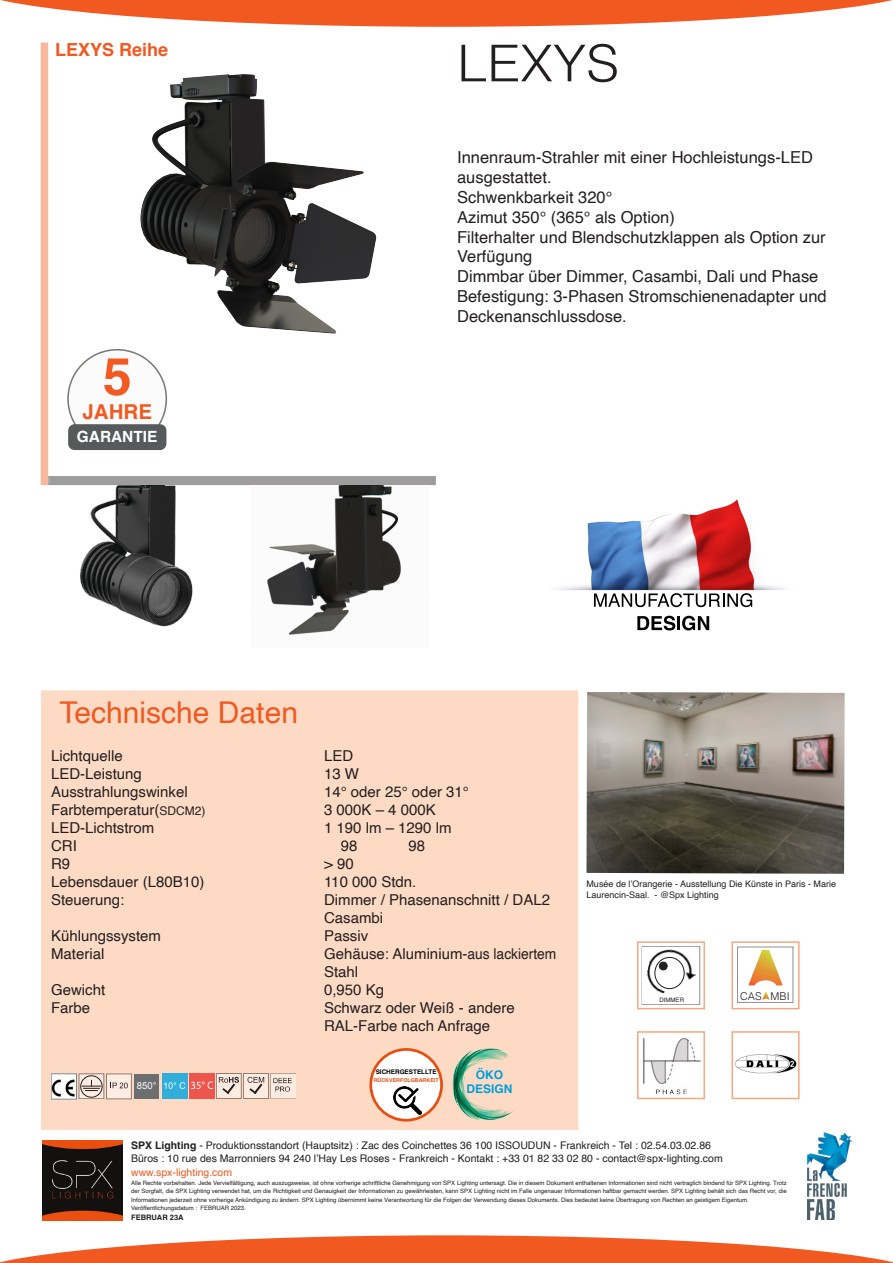
<style>
.page{position:relative;width:893px;height:1263px;background:#fff}
.page>*{position:absolute;margin:0;border:0;box-sizing:border-box;transform-origin:0 0}
.t1{font:700 51.9px "Helvetica";color:#f25a22}
._1_Titre_produit{font:300 50.7px "Helvetica";color:#231f20;scale:1.06 1}
._5_CT{font:30px "Helvetica";color:#f15921}
.t2{font:700 20.55px "Helvetica";color:#f25a22}
._2_Gamme{font:700 18px "Helvetica";color:#f15921}
._4_Texte_info{font:16.5px/19.8px "Helvetica";color:#231f20}
.t3{font:700 15.45px "Helvetica";color:#fff}
._4_Texte_info-2{font:15px/18px "Helvetica";color:#231f20}
.t4{font:700 12px/14.4px "Helvetica";color:#009edd;text-align:center}
.t5{font:300 10.8px "Helvetica";color:#231f20}
.t6{font:10.5px/13.8px "Helvetica";color:#231f20}
.t7{font:10.5px "Helvetica";color:#f15921}
.t8{font:9.6px "Arial";color:#fff}
.t9{font:9px/10.8px "Helvetica";color:#231f20}
.t10{font:700 7.5px "Helvetica";color:#231f20}
.t11{font:700 6.3px "Helvetica";color:#000}
.t12{font:6.15px "Helvetica";color:#231f20}
.t13{font:6px/8.4px "Helvetica";color:#231f20}
.t14{font:700 5.4px "Helvetica";color:#e84e0f}
.s1{font-size:12px}
.s2{font-weight:700}
</style>
<div class="page">
<img style="left:43px;top:1141px;width:80px;height:79px">
<svg style="left:0;top:0;width:893px;height:27px"></svg>
<svg style="left:0;top:1235px;width:893px;height:28px"></svg>
<img style="left:808px;top:1132px;width:43px;height:87px">
<img style="left:586px;top:692px;width:259px;height:182px">
<img style="left:643px;top:946px;width:57px;height:56px">
<div style="left:637px;top:941px;width:68px;height:68px;border:2px solid #f8a87e"></div>
<img style="left:743px;top:946px;width:45px;height:40px">
<svg style="left:762px;top:992px;width:8px;height:8px"></svg>
<div style="left:731px;top:941px;width:69px;height:68px;border:2px solid #f8a87e"></div>
<img style="left:643px;top:1038px;width:58px;height:57px">
<div style="left:637px;top:1031px;width:68px;height:68px;border:2px solid #f8a87e"></div>
<div style="left:731px;top:1031px;width:69px;height:68px;border:2px solid #f8a87e"></div>
<img style="left:80px;top:486px;width:113px;height:141px">
<img style="left:735px;top:1054px;width:62px;height:19px">
<div style="left:41px;top:43px;width:7px;height:442px;background:#f8b69d"></div>
<img style="left:556px;top:499px;width:229px;height:92px">
<svg style="left:594px;top:593px;width:158px;height:14px"></svg>
<svg style="left:637px;top:616px;width:38px;height:14px"></svg>
<hr style="left:677px;top:616px;width:3px;height:14px;background:#000">
<svg style="left:682px;top:616px;width:27px;height:14px"></svg>
<img style="left:98px;top:74px;width:279px;height:279px">
<div style="left:68px;top:350px;width:98px;height:98px;background:#fbfbfc;border-radius:50%"></div>
<div style="left:67px;top:349px;width:100px;height:100px;border:2px solid #797d75;border-radius:50%"></div>
<div style="left:68px;top:424px;width:98px;height:26px;background:#575a5b;border-radius:6px"></div>
<div style="left:42px;top:691px;width:536px;height:438px;background:#fddac4"></div>
<div style="left:41px;top:690px;width:537px;height:440px;border:2px solid #fddac4"></div>
<svg style="left:452px;top:1049px;width:62px;height:72px"></svg>
<svg style="left:369px;top:1048px;width:74px;height:73px"></svg>
<div style="left:372px;top:1051px;width:68px;height:68px;background:#fff;border-radius:50%"></div>
<img style="left:393px;top:1086px;width:28px;height:28px">
<div style="left:134px;top:1074px;width:25px;height:24px;background:#6d6e6f"></div>
<img style="left:53px;top:1076px;width:22px;height:21px">
<svg style="left:81px;top:1075px;width:21px;height:22px"></svg>
<div style="left:80px;top:1075px;width:22px;height:22px;border:1px solid #231f20;border-radius:50%"></div>
<svg style="left:82px;top:1080px;width:19px;height:11px"></svg>
<div style="left:106px;top:1074px;width:25px;height:25px;background:#fdece1"></div>
<svg style="left:112px;top:1082px;width:16px;height:6px"></svg>
<div style="left:162px;top:1073px;width:25px;height:26px;background:#32aeda"></div>
<svg style="left:164px;top:1082px;width:21px;height:7px"></svg>
<div style="left:189px;top:1073px;width:25px;height:26px;background:#ee564d"></div>
<svg style="left:191px;top:1081px;width:22px;height:8px"></svg>
<div style="left:216px;top:1073px;width:25px;height:25px;background:#fdece1"></div>
<svg style="left:219px;top:1077px;width:20px;height:17px"></svg>
<div style="left:243px;top:1073px;width:25px;height:25px;background:#fdece1"></div>
<svg style="left:247px;top:1077px;width:17px;height:17px"></svg>
<img style="left:270px;top:1073px;width:26px;height:25px">
<svg style="left:47px;top:475px;width:389px;height:11px;background:#a9a8a8"></svg>
<img style="left:252px;top:485px;width:176px;height:150px">
<p class="_2_Gamme" style="left:55px;top:39px;width:115px">LEXYS Reihe</p>
<p class="t1" style="left:103px;top:335px;width:30px">5</p>
<p class="t2" style="left:82px;top:396px;width:71px">JAHRE</p>
<p class="t3" style="left:77px;top:424px;width:82px">GARANTIE</p>
<p class="_1_Titre_produit" style="left:457px;top:20px;width:154px">LEXYS</p>
<p class="_4_Texte_info" style="left:457px;top:148px;width:357px">Innenraum-Strahler mit einer Hochleistungs-LED ausgestattet.</p>
<p class="_4_Texte_info" style="left:457px;top:188px;width:157px">Schwenkbarkeit 320°</p>
<p class="_4_Texte_info" style="left:457px;top:208px;width:219px">Azimut 350° (365° als Option)</p>
<p class="_4_Texte_info" style="left:457px;top:227px;width:370px">Filterhalter und Blendschutzklappen als Option zur<br>Verfügung</p>
<p class="_4_Texte_info" style="left:457px;top:267px;width:363px">Dimmbar über Dimmer, Casambi, Dali und Phase</p>
<p class="_4_Texte_info" style="left:457px;top:287px;width:371px">Befestigung: 3-Phasen Stromschienenadapter und<br>Deckenanschlussdose.</p>
<p class="_5_CT" style="left:60px;top:689px;width:240px">Technische Daten</p>
<p class="_4_Texte_info-2" style="left:51px;top:747px;width:73px">Lichtquelle</p>
<p class="_4_Texte_info-2" style="left:324px;top:747px;width:31px">LED</p>
<p class="_4_Texte_info-2" style="left:51px;top:765px;width:92px">LED-Leistung</p>
<p class="_4_Texte_info-2" style="left:324px;top:765px;width:37px">13 W</p>
<p class="_4_Texte_info-2" style="left:51px;top:783px;width:138px">Ausstrahlungswinkel</p>
<p class="_4_Texte_info-2" style="left:324px;top:783px;width:146px">14° oder 25° oder 31°</p>
<p class="_4_Texte_info-2" style="left:51px;top:801px;width:156px">Farbtemperatur(<span class="s1">SDCM2)</span></p>
<p class="_4_Texte_info-2" style="left:324px;top:801px;width:113px">3 000K – 4 000K</p>
<p class="_4_Texte_info-2" style="left:51px;top:819px;width:105px">LED-Lichtstrom</p>
<p class="_4_Texte_info-2" style="left:324px;top:819px;width:129px">1 190 lm – 1290 lm</p>
<p class="_4_Texte_info-2" style="left:51px;top:837px;width:27px">CRI</p>
<p class="_4_Texte_info-2" style="left:341px;top:837px;width:18px">98</p>
<p class="_4_Texte_info-2" style="left:408px;top:837px;width:18px">98</p>
<p class="_4_Texte_info-2" style="left:51px;top:855px;width:21px">R9</p>
<p class="_4_Texte_info-2" style="left:324px;top:855px;width:31px">&gt; 90</p>
<p class="_4_Texte_info-2" style="left:51px;top:873px;width:155px">Lebensdauer (L80B10)</p>
<p class="_4_Texte_info-2" style="left:324px;top:873px;width:94px">110 000 Stdn.</p>
<p class="_4_Texte_info-2" style="left:51px;top:891px;width:75px">Steuerung:</p>
<p class="_4_Texte_info-2" style="left:324px;top:891px;width:227px">Dimmer / Phasenanschnitt / DAL2<br>Casambi</p>
<p class="_4_Texte_info-2" style="left:51px;top:927px;width:112px">Kühlungssystem</p>
<p class="_4_Texte_info-2" style="left:324px;top:927px;width:46px">Passiv</p>
<p class="_4_Texte_info-2" style="left:51px;top:945px;width:55px">Material</p>
<p class="_4_Texte_info-2" style="left:324px;top:945px;width:234px">Gehäuse: Aluminium-aus lackiertem<br>Stahl</p>
<p class="_4_Texte_info-2" style="left:51px;top:981px;width:56px">Gewicht</p>
<p class="_4_Texte_info-2" style="left:324px;top:981px;width:62px">0,950 Kg</p>
<p class="_4_Texte_info-2" style="left:51px;top:999px;width:41px">Farbe</p>
<p class="_4_Texte_info-2" style="left:324px;top:999px;width:192px">Schwarz oder Weiß - andere<br>RAL-Farbe nach Anfrage</p>
<p class="t4" style="left:467px;top:1067px;width:47px">ÖKO<br>DESIGN</p>
<p class="t11" style="left:376px;top:1067px;width:62px">SICHERGESTELLTE</p>
<p class="t14" style="left:374px;top:1076px;width:66px">RÜCKVERFOLGBARKEIT</p>
<p class="t8" style="left:137px;top:1080px;width:21px">850°</p>
<p class="t9" style="left:586px;top:879px;width:251px">Musée de l’Orangerie - Ausstellung Die Künste in Paris - Marie<br>Laurencin-Saal. - @Spx Lighting</p>
<p class="t12" style="left:659px;top:995px;width:26px">DIMMER</p>
<p class="t5" style="left:740px;top:987px;width:51px">CAS MBI</p>
<p class="t6" style="left:131px;top:1138px;width:593px"><span class="s2">SPX Lighting</span> - Produktionsstandort (Hauptsitz) : Zac des Coinchettes 36 100 ISSOUDUN - Frankreich - Tel : 02.54.03.02.86<br>Büros : 10 rue des Marronniers 94 240 l’Hay Les Roses - Frankreich - Kontakt : +33 01 82 33 02 80 - contact@spx-lighting.com</p>
<h3 class="t7" style="left:131px;top:1164px;width:102px">www.spx-lighting.com</h3>
<p class="t13" style="left:131px;top:1179px;width:657px">Alle Rechte vorbehalten. Jede Vervielfältigung, auch auszugsweise, ist ohne vorherige schriftliche Genehmigung von SPX Lighting untersagt. Die in diesem Dokument enthaltenen Informationen sind nicht vertraglich bindend für SPX Lighting. Trotz der Sorgfalt, die SPX Lighting verwendet hat, um die Richtigkeit und Genauigkeit der Informationen zu gewährleisten, kann SPX Lighting nicht im Falle ungenauer Informationen haftbar gemacht werden. SPX Lighting behält sich das Recht vor, die Informationen jederzeit ohne vorherige Ankündigung zu ändern. SPX Lighting übernimmt keine Verantwortung für die Folgen der Verwendung dieses Dokuments. Dies bedeutet keine Übertragung von Rechten an geistigem Eigentum.<br>Veröffentlichungsdatum : FEBRUAR 2023.</p>
<p class="t10" style="left:131px;top:1213px;width:54px">FEBRUAR 23A</p>
</div>
